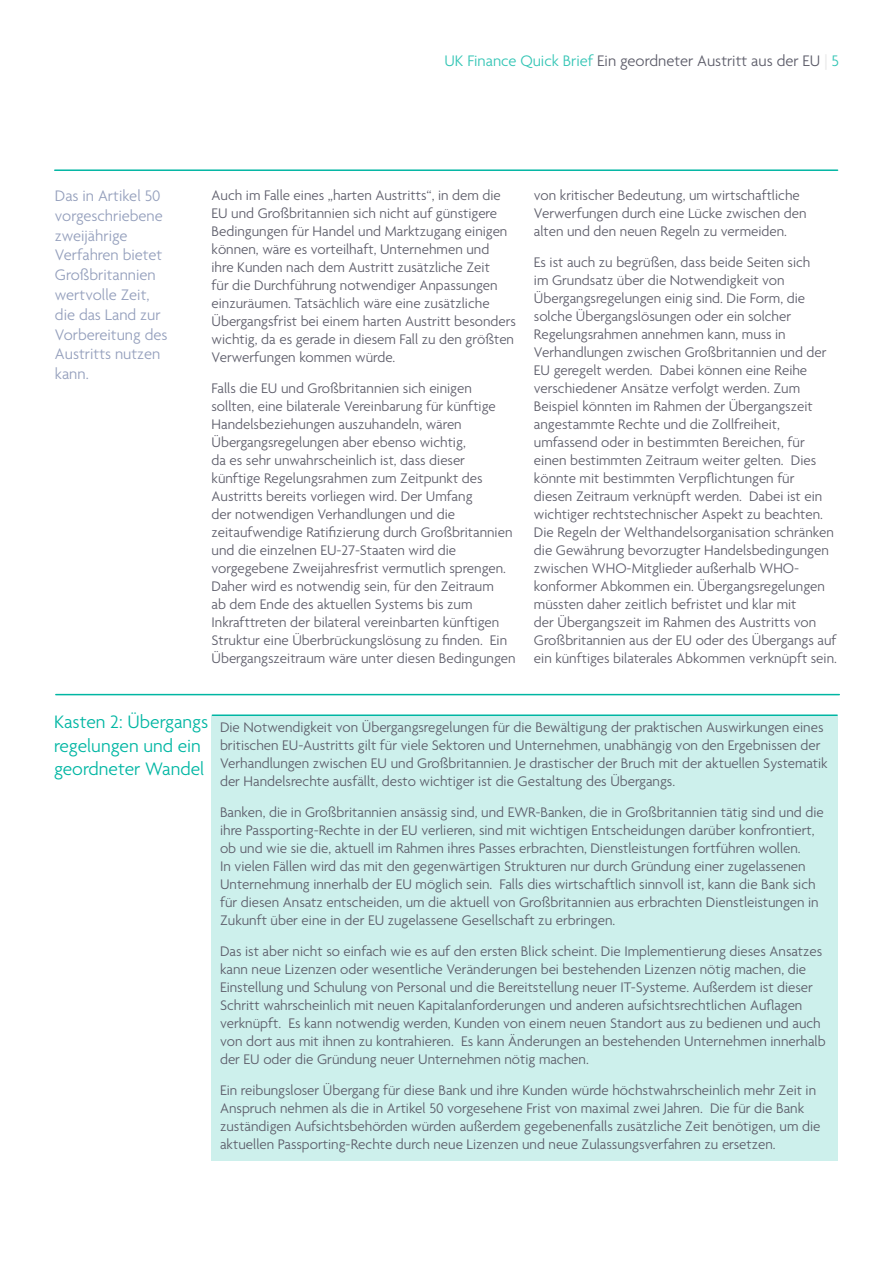
<style>
.page{position:relative;width:893px;height:1263px;background:#fff}
.page>*{position:absolute;margin:0;border:0;box-sizing:border-box;transform-origin:0 0}
.Sub_heading{font:300 19.5px/23.4px "Agenda";color:#00b6a3}
.Pullout_Quote{font:300 16.5px/19.8px "Agenda";color:#949fbc}
.t1{font:300 16.5px "Agenda";color:#5c5c69}
.Body_text{font:300 15px/18px "Agenda";color:#5c5c69}
.s1{color:#33c5b5}
.s2{color:#e4e4e4}
</style>
<div class="page">
<hr style="left:55px;top:169px;width:783px;height:2px;background:#00b6a3">
<hr style="left:56px;top:694px;width:783px;height:1px;background:#00b6a3">
<div style="left:212px;top:716px;width:626px;height:445px;background:#cdf0ec"></div>
<hr style="left:212px;top:714px;width:625px;height:2px;background:#00b6a3">
<p class="t1" style="left:444px;top:52px;width:396px"><span class="s1">UK Finance Quick Brief</span> Ein geordneter Austritt aus der EU <span class="s2">|</span> <span class="s1">5</span></p>
<p class="Pullout_Quote" style="left:55px;top:187px;width:114px">Das in Artikel 50 vorgeschriebene zweijährige<br>Verfahren bietet<br>Großbritannien wertvolle Zeit, die das Land zur<br>Vorbereitung des<br>Austritts nutzen kann.</p>
<p class="Body_text" style="left:212px;top:187px;width:306px">Auch im Falle eines „harten Austritts“, in dem die EU und Großbritannien sich nicht auf günstigere Bedingungen für Handel und Marktzugang einigen können, wäre es vorteilhaft, Unternehmen und<br>ihre Kunden nach dem Austritt zusätzliche Zeit<br>für die Durchführung notwendiger Anpassungen einzuräumen. Tatsächlich wäre eine zusätzliche Übergangsfrist bei einem harten Austritt besonders wichtig, da es gerade in diesem Fall zu den größten Verwerfungen kommen würde.</p>
<p class="Body_text" style="left:212px;top:380px;width:306px">Falls die EU und Großbritannien sich einigen sollten, eine bilaterale Vereinbarung für künftige Handelsbeziehungen auszuhandeln, wären Übergangsregelungen aber ebenso wichtig,<br>da es sehr unwahrscheinlich ist, dass dieser künftige Regelungsrahmen zum Zeitpunkt des Austritts bereits vorliegen wird. Der Umfang<br>der notwendigen Verhandlungen und die zeitaufwendige Ratifizierung durch Großbritannien und die einzelnen EU-27-Staaten wird die vorgegebene Zweijahresfrist vermutlich sprengen.<br>Daher wird es notwendig sein, für den Zeitraum<br>ab dem Ende des aktuellen Systems bis zum Inkrafttreten der bilateral vereinbarten künftigen Struktur eine Überbrückungslösung zu finden. Ein Übergangszeitraum wäre unter diesen Bedingungen</p>
<p class="Body_text" style="left:534px;top:187px;width:274px">von kritischer Bedeutung, um wirtschaftliche<br>Verwerfungen durch eine Lücke zwischen den alten und den neuen Regeln zu vermeiden.</p>
<p class="Body_text" style="left:534px;top:254px;width:304px">Es ist auch zu begrüßen, dass beide Seiten sich<br>im Grundsatz über die Notwendigkeit von Übergangsregelungen einig sind. Die Form, die solche Übergangslösungen oder ein solcher Regelungsrahmen annehmen kann, muss in Verhandlungen zwischen Großbritannien und der EU geregelt werden. Dabei können eine Reihe verschiedener Ansätze verfolgt werden. Zum Beispiel könnten im Rahmen der Übergangszeit angestammte Rechte und die Zollfreiheit, umfassend oder in bestimmten Bereichen, für einen bestimmten Zeitraum weiter gelten. Dies könnte mit bestimmten Verpflichtungen für<br>diesen Zeitraum verknüpft werden. Dabei ist ein wichtiger rechtstechnischer Aspekt zu beachten.<br>Die Regeln der Welthandelsorganisation schränken die Gewährung bevorzugter Handelsbedingungen zwischen WHO-Mitglieder außerhalb WHO&shy;konformer Abkommen ein. Übergangsregelungen müssten daher zeitlich befristet und klar mit<br>der Übergangszeit im Rahmen des Austritts von Großbritannien aus der EU oder des Übergangs auf ein künftiges bilaterales Abkommen verknüpft sein.</p>
<p class="Sub_heading" style="left:54px;top:712px;width:156px">Kasten 2: Übergangs regelungen und ein geordneter Wandel</p>
<p class="Body_text" style="left:220px;top:719px;width:609px">Die Notwendigkeit von Übergangsregelungen für die Bewältigung der praktischen Auswirkungen eines britischen EU-Austritts gilt für viele Sektoren und Unternehmen, unabhängig von den Ergebnissen der Verhandlungen zwischen EU und Großbritannien. Je drastischer der Bruch mit der aktuellen Systematik der Handelsrechte ausfällt, desto wichtiger ist die Gestaltung des Übergangs.</p>
<p class="Body_text" style="left:220px;top:804px;width:605px">Banken, die in Großbritannien ansässig sind, und EWR-Banken, die in Großbritannien tätig sind und die ihre Passporting-Rechte in der EU verlieren, sind mit wichtigen Entscheidungen darüber konfrontiert, ob und wie sie die, aktuell im Rahmen ihres Passes erbrachten, Dienstleistungen fortführen wollen.<br>In vielen Fällen wird das mit den gegenwärtigen Strukturen nur durch Gründung einer zugelassenen Unternehmung innerhalb der EU möglich sein. Falls dies wirtschaftlich sinnvoll ist, kann die Bank sich für diesen Ansatz entscheiden, um die aktuell von Großbritannien aus erbrachten Dienstleistungen in Zukunft über eine in der EU zugelassene Gesellschaft zu erbringen.</p>
<p class="Body_text" style="left:220px;top:943px;width:607px">Das ist aber nicht so einfach wie es auf den ersten Blick scheint. Die Implementierung dieses Ansatzes kann neue Lizenzen oder wesentliche Veränderungen bei bestehenden Lizenzen nötig machen, die Einstellung und Schulung von Personal und die Bereitstellung neuer IT-Systeme. Außerdem ist dieser Schritt wahrscheinlich mit neuen Kapitalanforderungen und anderen aufsichtsrechtlichen Auflagen verknüpft. Es kann notwendig werden, Kunden von einem neuen Standort aus zu bedienen und auch von dort aus mit ihnen zu kontrahieren. Es kann Änderungen an bestehenden Unternehmen innerhalb der EU oder die Gründung neuer Unternehmen nötig machen.</p>
<p class="Body_text" style="left:220px;top:1082px;width:602px">Ein reibungsloser Übergang für diese Bank und ihre Kunden würde höchstwahrscheinlich mehr Zeit in Anspruch nehmen als die in Artikel 50 vorgesehene Frist von maximal zwei Jahren. Die für die Bank zuständigen Aufsichtsbehörden würden außerdem gegebenenfalls zusätzliche Zeit benötigen, um die aktuellen Passporting-Rechte durch neue Lizenzen und neue Zulassungsverfahren zu ersetzen.</p>
</div>
